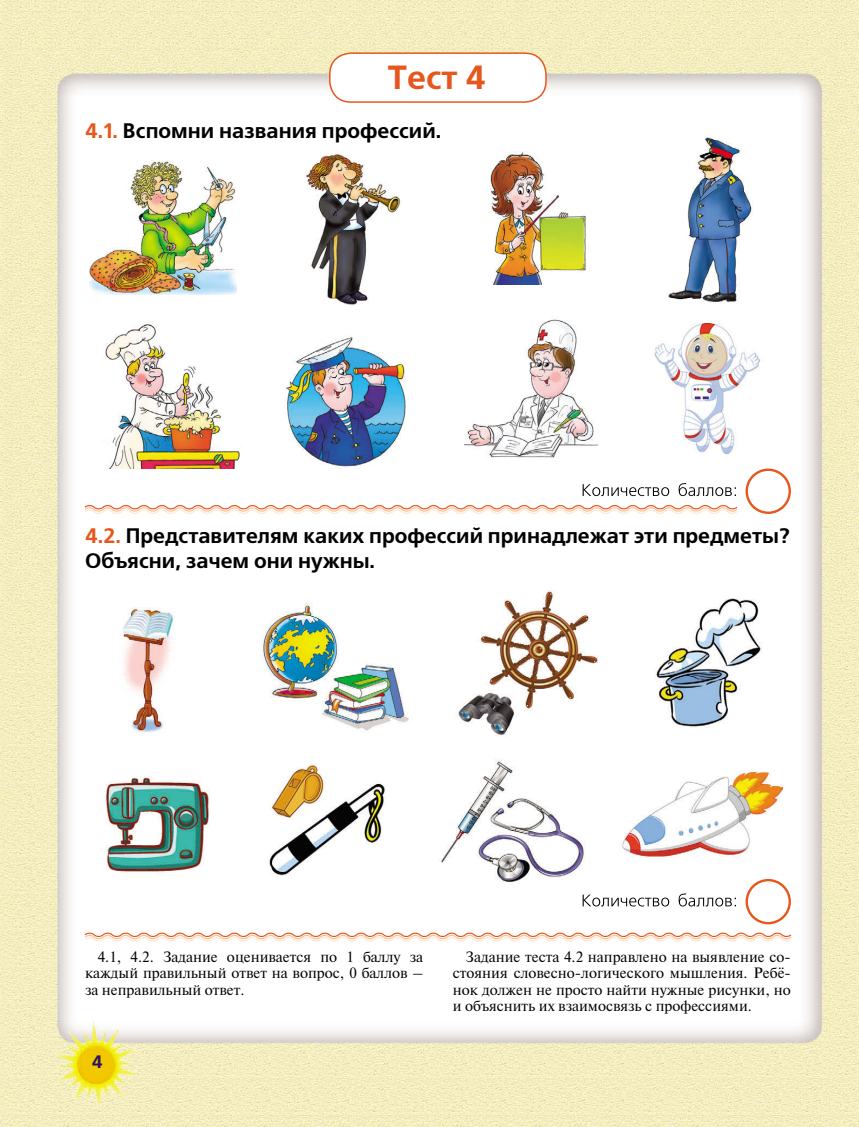
<style>
.page{position:relative;width:859px;height:1127px;background:#fff}
.page>*{position:absolute;margin:0;border:0;box-sizing:border-box;transform-origin:0 0}
.t1{font:700 33.45px "Free Set C";color:#e6571e}
.t2{font:700 21px/25.2px "Free Set C";color:#000}
.t3{font:700 18px "Free Set C";color:#2d1261}
.t4{font:15px/16.5px "Newton";color:#000;text-align:justify}
.s1{color:#e6571e}
</style>
<div class="page">
<img style="left:0;top:0;width:859px;height:1127px">
<img style="left:97px;top:590px;width:686px;height:294px">
<img style="left:652px;top:323px;width:115px;height:137px">
<img style="left:304px;top:152px;width:97px;height:154px">
<div style="left:330px;top:53px;width:216px;height:49px;background:#fff;border-radius:21px"></div>
<div style="left:329px;top:52px;width:218px;height:51px;border:2px solid #e6571e;border-radius:21px"></div>
<svg style="left:583px;top:483px;width:153px;height:13px"></svg>
<div style="left:745px;top:468px;width:46px;height:46px;border:2px solid #e6571e;border-radius:50%"></div>
<svg style="left:583px;top:893px;width:153px;height:13px"></svg>
<div style="left:745px;top:879px;width:46px;height:45px;border:2px solid #e6571e;border-radius:50%"></div>
<svg style="left:83px;top:931px;width:710px;height:12px"></svg>
<svg style="left:83px;top:503px;width:656px;height:12px"></svg>
<img style="left:464px;top:316px;width:133px;height:145px">
<img style="left:487px;top:152px;width:100px;height:133px">
<img style="left:101px;top:322px;width:142px;height:146px">
<img style="left:284px;top:335px;width:124px;height:133px">
<img style="left:666px;top:135px;width:93px;height:169px">
<img style="left:89px;top:161px;width:147px;height:133px">
<h1 class="t1" style="left:388px;top:64px;width:100px">Тест 4</h1>
<h2 class="t2" style="left:85px;top:120px;width:358px"><span class="s1">4.1.</span> Вспомни названия профессий.</h2>
<h2 class="t2" style="left:85px;top:524px;width:707px"><span class="s1">4.2.</span> Представителям каких профессий принадлежат эти предметы?<br>Объясни, зачем они нужны.</h2>
<p class="t4" style="left:85px;top:949px;width:340px;text-indent:13px">4.1, 4.2. Задание оценивается по 1 баллу за каждый правильный ответ на вопрос, 0 баллов – за неправильный ответ.</p>
<p class="t3" style="left:92px;top:1054px;width:13px">4</p>
<p class="t4" style="left:453px;top:949px;width:340px;text-indent:13px">Задание теста 4.2 направлено на выявление со&shy;стояния словесно-логического мышления. Ребё&shy;нок должен не просто найти нужные рисунки, но и объяснить их взаимосвязь с профессиями.</p>
</div>
